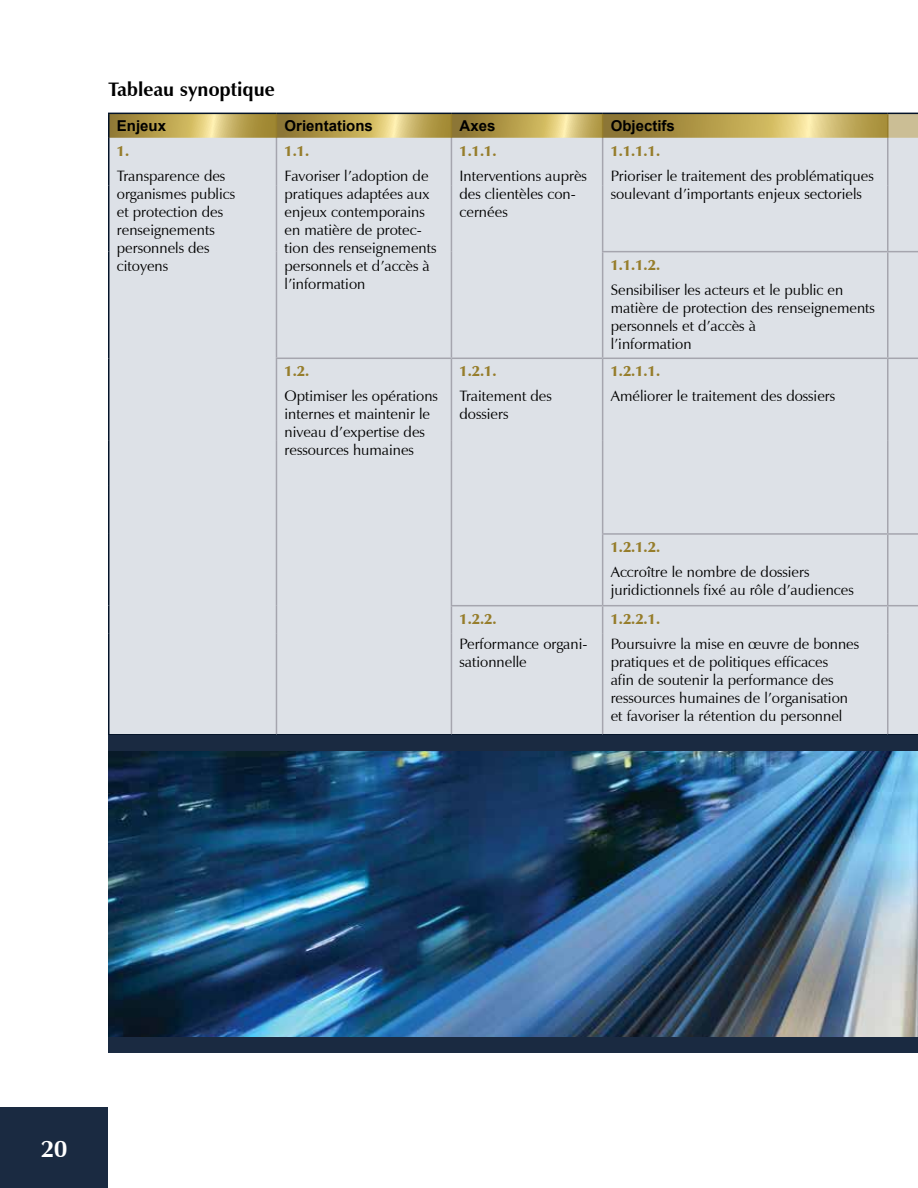
<style>
.page{position:relative;width:918px;height:1188px;background:#fff}
.page>*{position:absolute;margin:0;border:0;box-sizing:border-box;transform-origin:0 0}
.t1{font:700 24px "Zapf Humanist 601 BT";color:#fff}
.t2{font:700 19.5px "Zapf Humanist 601 BT";color:#000}
.t3{font:15px/18px "Zapf Humanist 601 BT";color:#000}
.t4{font:900 15px "Zapf Humanist 601 BT";color:#967d2b}
.t5{font:700 15px "Arial";color:#000}
</style>
<div class="page">
<div style="left:0;top:1107px;width:108px;height:81px;background:#1a2a41"></div>
<svg style="left:110px;top:114px;width:166px;height:24px;background:#bca558"></svg>
<svg style="left:277px;top:114px;width:174px;height:24px;background:#baa458"></svg>
<svg style="left:452px;top:114px;width:150px;height:24px;background:#baa559"></svg>
<svg style="left:603px;top:114px;width:284px;height:24px;background:#baa458"></svg>
<div style="left:888px;top:113px;width:30px;height:25px;background:#cbbe95"></div>
<div style="left:110px;top:138px;width:808px;height:596px;background:#dde1e7"></div>
<hr style="left:108px;top:138px;width:2px;height:48px;background:#031328">
<hr style="left:108px;top:186px;width:2px;height:66px;background:#031328">
<hr style="left:108px;top:252px;width:2px;height:106px;background:#031328">
<hr style="left:108px;top:358px;width:2px;height:82px;background:#031328">
<hr style="left:108px;top:440px;width:2px;height:46px;background:#031328">
<hr style="left:108px;top:486px;width:2px;height:48px;background:#031328">
<hr style="left:108px;top:534px;width:2px;height:72px;background:#031328">
<hr style="left:108px;top:606px;width:2px;height:27px;background:#031328">
<hr style="left:108px;top:633px;width:2px;height:101px;background:#031328">
<hr style="left:108px;top:734px;width:168px;height:2px;background:#031328">
<hr style="left:276px;top:734px;width:175px;height:2px;background:#031328">
<hr style="left:451px;top:734px;width:152px;height:2px;background:#031328">
<hr style="left:603px;top:734px;width:285px;height:2px;background:#031328">
<hr style="left:888px;top:734px;width:30px;height:2px;background:#031328">
<hr style="left:276px;top:138px;width:1px;height:48px;background:#a5a5ae">
<hr style="left:451px;top:138px;width:1px;height:48px;background:#a5a5ae">
<hr style="left:602px;top:138px;width:1px;height:48px;background:#a5a5ae">
<hr style="left:887px;top:138px;width:2px;height:48px;background:#a5a5ae">
<hr style="left:276px;top:186px;width:1px;height:66px;background:#a5a5ae">
<hr style="left:451px;top:186px;width:1px;height:66px;background:#a5a5ae">
<hr style="left:602px;top:186px;width:1px;height:65px;background:#a5a5ae">
<hr style="left:887px;top:186px;width:2px;height:65px;background:#a5a5ae">
<hr style="left:276px;top:252px;width:1px;height:106px;background:#a5a5ae">
<hr style="left:451px;top:252px;width:1px;height:106px;background:#a5a5ae">
<hr style="left:602px;top:251px;width:286px;height:1px;background:#a5a5ae">
<hr style="left:602px;top:252px;width:1px;height:106px;background:#a5a5ae">
<hr style="left:888px;top:251px;width:30px;height:1px;background:#a5a5ae">
<hr style="left:887px;top:252px;width:2px;height:106px;background:#a5a5ae">
<hr style="left:276px;top:358px;width:175px;height:1px;background:#a5a5ae">
<hr style="left:276px;top:359px;width:1px;height:81px;background:#a5a5ae">
<hr style="left:451px;top:358px;width:152px;height:1px;background:#a5a5ae">
<hr style="left:451px;top:359px;width:1px;height:81px;background:#a5a5ae">
<hr style="left:603px;top:358px;width:285px;height:1px;background:#a5a5ae">
<hr style="left:602px;top:359px;width:1px;height:81px;background:#a5a5ae">
<hr style="left:888px;top:358px;width:30px;height:1px;background:#a5a5ae">
<hr style="left:887px;top:359px;width:2px;height:81px;background:#a5a5ae">
<hr style="left:276px;top:440px;width:1px;height:46px;background:#a5a5ae">
<hr style="left:451px;top:440px;width:1px;height:46px;background:#a5a5ae">
<hr style="left:602px;top:440px;width:1px;height:46px;background:#a5a5ae">
<hr style="left:887px;top:440px;width:2px;height:46px;background:#a5a5ae">
<hr style="left:276px;top:486px;width:1px;height:48px;background:#a5a5ae">
<hr style="left:451px;top:486px;width:1px;height:48px;background:#a5a5ae">
<hr style="left:602px;top:486px;width:1px;height:47px;background:#a5a5ae">
<hr style="left:887px;top:486px;width:2px;height:47px;background:#a5a5ae">
<hr style="left:276px;top:534px;width:1px;height:72px;background:#a5a5ae">
<hr style="left:451px;top:534px;width:1px;height:71px;background:#a5a5ae">
<hr style="left:602px;top:533px;width:286px;height:2px;background:#a5a5ae">
<hr style="left:602px;top:535px;width:1px;height:70px;background:#a5a5ae">
<hr style="left:888px;top:533px;width:30px;height:2px;background:#a5a5ae">
<hr style="left:887px;top:535px;width:2px;height:70px;background:#a5a5ae">
<svg style="left:276px;top:606px;width:1px;height:27px"></svg>
<hr style="left:451px;top:605px;width:152px;height:1px;background:#a5a5ae">
<svg style="left:451px;top:606px;width:1px;height:27px"></svg>
<hr style="left:603px;top:605px;width:285px;height:1px;background:#a5a5ae">
<svg style="left:602px;top:606px;width:1px;height:27px"></svg>
<hr style="left:888px;top:605px;width:30px;height:1px;background:#a5a5ae">
<hr style="left:887px;top:606px;width:2px;height:27px;background:#a5a5ae">
<hr style="left:276px;top:633px;width:1px;height:101px;background:#a5a5ae">
<hr style="left:451px;top:633px;width:1px;height:101px;background:#a5a5ae">
<hr style="left:602px;top:633px;width:1px;height:101px;background:#a5a5ae">
<hr style="left:887px;top:633px;width:2px;height:101px;background:#a5a5ae">
<hr style="left:108px;top:113px;width:168px;height:1px;background:#031328">
<hr style="left:108px;top:114px;width:2px;height:24px;background:#031328">
<hr style="left:276px;top:113px;width:175px;height:1px;background:#031328">
<hr style="left:451px;top:113px;width:152px;height:1px;background:#031328">
<hr style="left:603px;top:113px;width:285px;height:1px;background:#031328">
<hr style="left:888px;top:113px;width:30px;height:1px;background:#031328">
<svg style="left:276px;top:114px;width:1px;height:24px"></svg>
<svg style="left:451px;top:114px;width:1px;height:24px"></svg>
<svg style="left:602px;top:114px;width:1px;height:24px"></svg>
<hr style="left:887px;top:114px;width:2px;height:24px;background:#967d2b">
<img style="left:108px;top:750px;width:810px;height:288px">
<div style="left:108px;top:735px;width:810px;height:15px;background:#1a2a41"></div>
<div style="left:108px;top:1038px;width:810px;height:15px;background:#1a2a41"></div>
<h2 class="t2" style="left:108px;top:77px;width:168px">Tableau synoptique</h2>
<p class="t5" style="left:117px;top:116px;width:51px">Enjeux</p>
<p class="t5" style="left:285px;top:116px;width:90px">Orientations</p>
<p class="t5" style="left:460px;top:116px;width:37px">Axes</p>
<p class="t5" style="left:611px;top:116px;width:66px">Objectifs</p>
<p class="t4" style="left:117px;top:141px;width:14px">1.</p>
<p class="t3" style="left:117px;top:166px;width:120px">Transparence des organismes publics et protection des renseignements personnels des citoyens</p>
<p class="t4" style="left:285px;top:141px;width:26px">1.1.</p>
<p class="t3" style="left:285px;top:166px;width:153px">Favoriser l’adoption de pratiques adaptées aux enjeux contemporains en matière de protec&shy;tion des renseignements personnels et d’accès à l’information</p>
<p class="t4" style="left:460px;top:141px;width:39px">1.1.1.</p>
<p class="t3" style="left:460px;top:166px;width:129px">Interventions auprès des clientèles con&shy;cernées</p>
<p class="t4" style="left:611px;top:141px;width:51px">1.1.1.1.</p>
<p class="t3" style="left:611px;top:166px;width:265px">Prioriser le traitement des problématiques soulevant d’importants enjeux sectoriels</p>
<p class="t4" style="left:611px;top:255px;width:51px">1.1.1.2.</p>
<p class="t3" style="left:611px;top:280px;width:266px">Sensibiliser les acteurs et le public en matière de protection des renseignements personnels et d’accès à<br>l’information</p>
<p class="t4" style="left:285px;top:362px;width:26px">1.2.</p>
<p class="t3" style="left:285px;top:387px;width:155px">Optimiser les opérations internes et maintenir le niveau d’expertise des ressources humaines</p>
<p class="t4" style="left:460px;top:362px;width:39px">1.2.1.</p>
<p class="t3" style="left:460px;top:387px;width:94px">Traitement des dossiers</p>
<p class="t4" style="left:611px;top:362px;width:51px">1.2.1.1.</p>
<p class="t3" style="left:611px;top:387px;width:226px">Améliorer le traitement des dossiers</p>
<p class="t4" style="left:460px;top:609px;width:39px">1.2.2.</p>
<p class="t3" style="left:460px;top:634px;width:129px">Performance organi&shy;sationnelle</p>
<p class="t4" style="left:611px;top:538px;width:51px">1.2.1.2.</p>
<p class="t3" style="left:611px;top:563px;width:245px">Accroître le nombre de dossiers juridictionnels fixé au rôle d’audiences</p>
<p class="t4" style="left:611px;top:609px;width:51px">1.2.2.1.</p>
<p class="t3" style="left:611px;top:634px;width:250px">Poursuivre la mise en œuvre de bonnes pratiques et de politiques efficaces<br>afin de soutenir la performance des ressources humaines de l’organisation et favoriser la rétention du personnel</p>
<h1 class="t1" style="left:41px;top:1134px;width:28px">20</h1>
</div>
